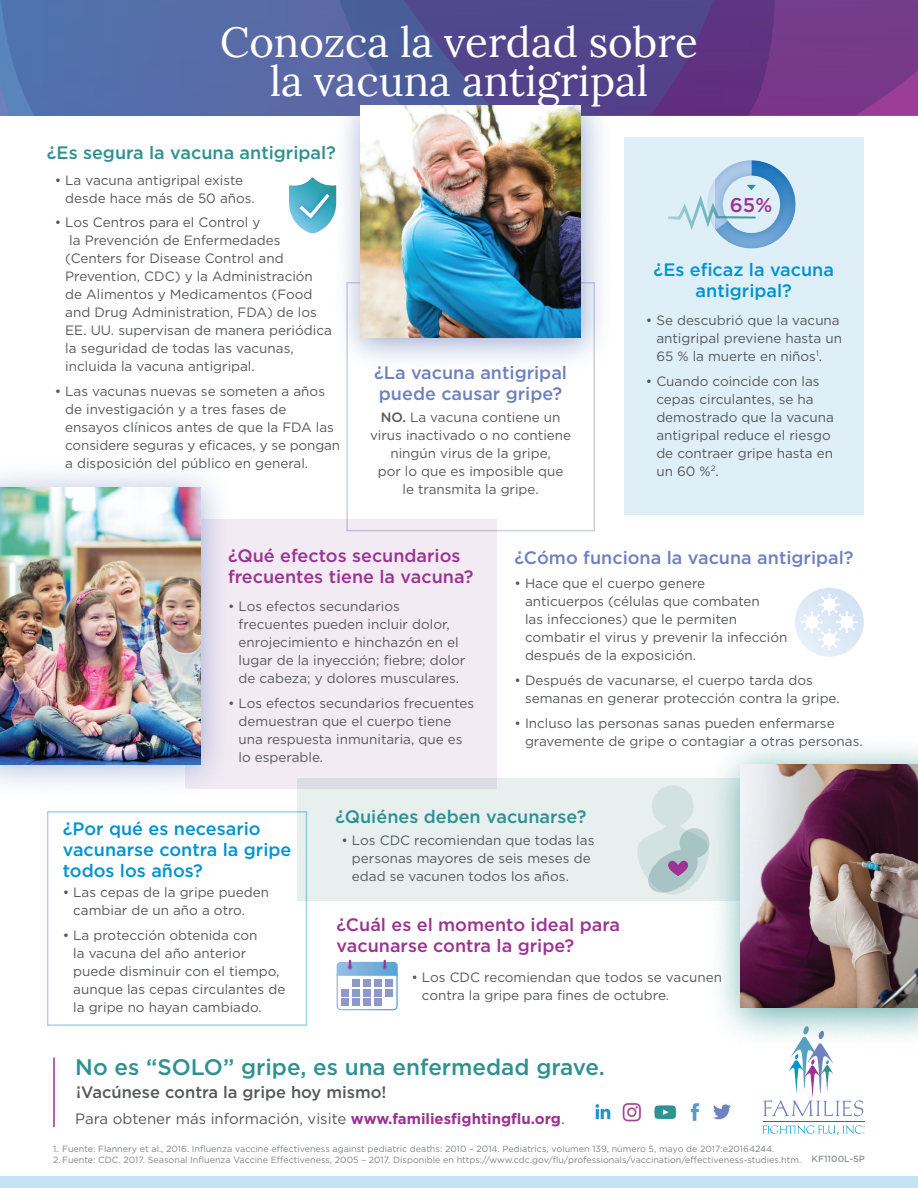
<style>
.page{position:relative;width:918px;height:1188px;background:#fff}
.page>*{position:absolute;margin:0;border:0;box-sizing:border-box;transform-origin:0 0}
.t1{font:42px/39px "Lora";color:#fff;text-align:center}
.t2{font:500 22.5px "Gotham HTF";color:#2e9191}
.t3{font:500 19.95px "Gotham HTF";color:#9e3393}
.t4{font:500 18px/21px "Gotham HTF";color:#9c3293}
.t5{font:500 18px/21px "Gotham HTF";color:#0093d0;text-align:center}
.t6{font:500 18px/21.6px "Gotham HTF";color:#6f81be}
.t7{font:500 18px "Gotham HTF";color:#2e9191}
.t8{font:500 16.5px "Gotham HTF";color:#57585a}
.t9{font:15px "Gotham HTF";color:#57585a}
.t10{font:13.5px/18px "Gotham HTF";color:#57585a}
.t11{font:9px "Gotham HTF";color:#808285}
.t12{font:500 9px "Gotham HTF";color:#939598}
.s1{font-weight:500}
.s2{font-weight:700;color:#9c3293}
</style>
<div class="page">
<div style="left:185px;top:519px;width:312px;height:269px;background:#f3ebf4"></div>
<div style="left:346px;top:282px;width:249px;height:249px;border:2px solid #cbd0e8"></div>
<div style="left:47px;top:811px;width:260px;height:215px;border:2px solid #a5d4ee"></div>
<svg style="left:775px;top:0;width:143px;height:115px;background:#783a8b"></svg>
<svg style="left:0;top:0;width:775px;height:115px;background:#55599a"></svg>
<div style="left:624px;top:137px;width:240px;height:377px;background:#dfeff8"></div>
<div style="left:298px;top:778px;width:465px;height:123px;background:#e7efef"></div>
<hr style="left:763px;top:1121px;width:101px;height:1px;background:#9c3293">
<svg style="left:763px;top:1125px;width:102px;height:10px"></svg>
<svg style="left:763px;top:1050px;width:100px;height:67px"></svg>
<div style="left:0;top:458px;width:235px;height:342px;background:#5673b2;opacity:.5"></div>
<img style="left:0;top:488px;width:200px;height:276px">
<div style="left:332px;top:81px;width:281px;height:292px;background:#5673b2;opacity:.6"></div>
<img style="left:360px;top:106px;width:221px;height:232px">
<div style="left:707px;top:734px;width:211px;height:316px;background:#2e9191;opacity:.75"></div>
<img style="left:740px;top:764px;width:178px;height:244px">
<img style="left:595px;top:1103px;width:136px;height:19px">
<hr style="left:53px;top:1058px;width:2px;height:69px;background:#9c3293">
<div style="left:0;top:1177px;width:918px;height:11px;background:#c3e2f3"></div>
<svg style="left:668px;top:160px;width:128px;height:88px"></svg>
<img style="left:336px;top:184px;width:4px;height:45px">
<svg style="left:289px;top:177px;width:47px;height:57px"></svg>
<svg style="left:637px;top:785px;width:74px;height:110px"></svg>
<svg style="left:337px;top:961px;width:61px;height:49px"></svg>
<div style="left:353px;top:979px;width:7px;height:7px;background:#8e99ca"></div>
<div style="left:364px;top:979px;width:7px;height:7px;background:#8e99ca"></div>
<div style="left:375px;top:979px;width:7px;height:7px;background:#8e99ca"></div>
<div style="left:386px;top:979px;width:7px;height:7px;background:#8e99ca"></div>
<div style="left:342px;top:989px;width:7px;height:7px;background:#8e99ca"></div>
<div style="left:353px;top:989px;width:7px;height:7px;background:#8e99ca"></div>
<div style="left:364px;top:989px;width:7px;height:7px;background:#8e99ca"></div>
<div style="left:375px;top:989px;width:7px;height:7px;background:#8e99ca"></div>
<div style="left:386px;top:989px;width:7px;height:7px;background:#8e99ca"></div>
<div style="left:342px;top:999px;width:7px;height:7px;background:#8e99ca"></div>
<div style="left:353px;top:999px;width:7px;height:7px;background:#8e99ca"></div>
<div style="left:364px;top:999px;width:7px;height:7px;background:#8e99ca"></div>
<div style="left:375px;top:999px;width:7px;height:7px;background:#8e99ca"></div>
<svg style="left:795px;top:588px;width:69px;height:69px"></svg>
<svg style="left:801px;top:593px;width:57px;height:58px"></svg>
<h1 class="t1" style="left:220px;top:20px;width:479px">Conozca la verdad sobre la vacuna antigripal</h1>
<h3 class="t7" style="left:47px;top:143px;width:291px">¿Es segura la vacuna antigripal?</h3>
<p class="t10" style="left:65px;top:171px;width:191px;text-indent:-11px">• La vacuna antigripal existe desde hace más de 50 años.</p>
<p class="t10" style="left:55px;top:213px;width:207px">• Los Centros para el Control y</p>
<p class="t10" style="left:69px;top:231px;width:213px">la Prevención de Enfermedades</p>
<p class="t10" style="left:65px;top:249px;width:220px">(Centers for Disease Control and</p>
<p class="t10" style="left:65px;top:267px;width:249px">Prevention, CDC) y la Administración</p>
<p class="t10" style="left:65px;top:285px;width:249px">de Alimentos y Medicamentos (Food</p>
<p class="t10" style="left:65px;top:303px;width:253px">and Drug Administration, FDA) de los</p>
<p class="t10" style="left:65px;top:321px;width:268px">EE. UU. supervisan de manera periódica</p>
<p class="t10" style="left:65px;top:339px;width:230px">la seguridad de todas las vacunas,</p>
<p class="t10" style="left:65px;top:357px;width:191px">incluida la vacuna antigripal.</p>
<p class="t10" style="left:65px;top:382px;width:276px;text-indent:-11px">• Las vacunas nuevas se someten a años de investigación y a tres fases de ensayos clínicos antes de que la FDA las considere seguras y eficaces, y se pongan a disposición del público en general.</p>
<h3 class="t6" style="left:374px;top:361px;width:194px">¿La vacuna antigripal puede causar gripe?</h3>
<p class="t10" style="left:370px;top:408px;width:203px;text-align:center"><span class="s1">NO.</span> La vacuna contiene un virus inactivado o no contiene ningún virus de la gripe,<br>por lo que es imposible que<br>le transmita la gripe.</p>
<h3 class="t3" style="left:730px;top:194px;width:44px">65%</h3>
<h3 class="t5" style="left:654px;top:258px;width:182px;line-height:21.6px">¿Es eficaz la vacuna antigripal?</h3>
<p class="t10" style="left:656px;top:311px;width:187px;text-indent:-11px">• Se descubrió que la vacuna antigripal previene hasta un<br>65 % la muerte en niños<sup>1</sup>.</p>
<p class="t10" style="left:656px;top:372px;width:179px;text-indent:-11px">• Cuando coincide con las cepas circulantes, se ha demostrado que la vacuna antigripal reduce el riesgo de contraer gripe hasta en un 60 %<sup>2</sup>.</p>
<h3 class="t4" style="left:228px;top:545px;width:247px">¿Qué efectos secundarios frecuentes tiene la vacuna?</h3>
<p class="t10" style="left:239px;top:597px;width:228px;text-indent:-11px">• Los efectos secundarios frecuentes pueden incluir dolor, enrojecimiento e hinchazón en el lugar de la inyección; fiebre; dolor de cabeza; y dolores musculares.</p>
<p class="t10" style="left:239px;top:694px;width:237px;text-indent:-11px">• Los efectos secundarios frecuentes demuestran que el cuerpo tiene una respuesta inmunitaria, que es lo esperable.</p>
<h3 class="t6" style="left:514px;top:546px;width:341px">¿Cómo funciona la vacuna antigripal?</h3>
<p class="t10" style="left:525px;top:574px;width:264px;text-indent:-11px">• Hace que el cuerpo genere anticuerpos (células que combaten<br>las infecciones) que le permiten combatir el virus y prevenir la infección después de la exposición.</p>
<p class="t10" style="left:525px;top:671px;width:316px;text-indent:-11px">• Después de vacunarse, el cuerpo tarda dos semanas en generar protección contra la gripe.</p>
<p class="t10" style="left:525px;top:714px;width:339px;text-indent:-11px">• Incluso las personas sanas pueden enfermarse gravemente de gripe o contagiar a otras personas.</p>
<h3 class="t5" style="left:63px;top:818px;width:230px;text-align:left">¿Por qué es necesario vacunarse contra la gripe todos los años?</h3>
<p class="t10" style="left:73px;top:884px;width:197px;text-indent:-11px">• Las cepas de la gripe pueden cambiar de un año a otro.</p>
<p class="t10" style="left:73px;top:926px;width:214px;text-indent:-11px">• La protección obtenida con<br>la vacuna del año anterior puede disminuir con el tiempo, aunque las cepas circulantes de la gripe no hayan cambiado.</p>
<h3 class="t7" style="left:335px;top:806px;width:253px">¿Quiénes deben vacunarse?</h3>
<p class="t10" style="left:352px;top:831px;width:244px;text-indent:-11px">• Los CDC recomiendan que todas las personas mayores de seis meses de edad se vacunen todos los años.</p>
<h3 class="t4" style="left:337px;top:914px;width:285px">¿Cuál es el momento ideal para vacunarse contra la gripe?</h3>
<p class="t10" style="left:422px;top:968px;width:302px;text-indent:-11px">• Los CDC recomiendan que todos se vacunen contra la gripe para fines de octubre.</p>
<h2 class="t2" style="left:75px;top:1054px;width:531px">No es “SOLO” gripe, es una enfermedad grave.</h2>
<p class="t8" style="left:76px;top:1083px;width:312px">¡Vacúnese contra la gripe hoy mismo!</p>
<p class="t9" style="left:75px;top:1110px;width:491px">Para obtener más información, visite <span class="s2">www.familiesfightingflu.org</span>.</p>
<p class="t11" style="left:53px;top:1144px;width:723px">1. Fuente: Flannery et al., 2016. Influenza vaccine effectiveness against pediatric deaths: 2010 – 2014. Pediatrics, volumen 139, número 5, mayo de 2017:e20164244.</p>
<p class="t11" style="left:53px;top:1155px;width:750px">2. Fuente: CDC. 2017. Seasonal Influenza Vaccine Effectiveness, 2005 – 2017. Disponible en https://www.cdc.gov/flu/professionals/vaccination/effectiveness-studies.htm.</p>
<p class="t12" style="left:812px;top:1154px;width:55px">KF1100L-SP</p>
</div>
